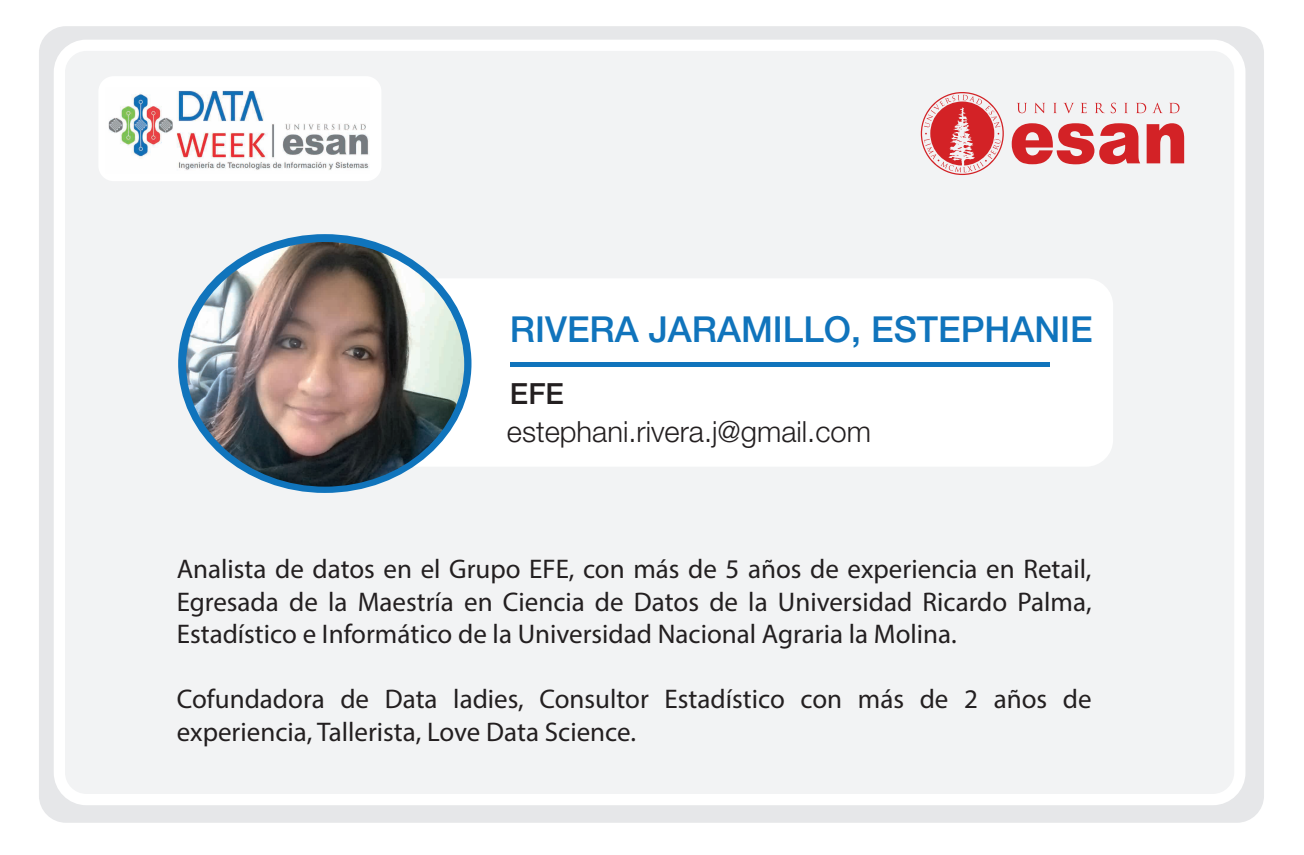
<style>
.page{position:relative;width:1304px;height:855px;background:#fff}
.page>*{position:absolute;margin:0;border:0;box-sizing:border-box;transform-origin:0 0}
.t1{font:500 35.77px "Helvetica Neue";color:#1074bc}
.t2{font:300 29.25px "Helvetica Neue";color:#231f20}
.t3{font:500 29.25px "Helvetica Neue";color:#231f20}
.t4{font:27px/32.4px "Myriad Pro";color:#231f20;text-align:justify}
</style>
<div class="page">
<div style="left:39px;top:26px;width:1225px;height:796px;background:#e6e7e9;border-radius:27px"></div>
<div style="left:59px;top:45px;width:1181px;height:754px;background:#f2f3f4;border-radius:27px"></div>
<div style="left:54px;top:40px;width:1191px;height:765px;border:11px solid #fff;border-radius:27px"></div>
<div style="left:357px;top:278px;width:756px;height:188px;background:#fff;border-radius:27px"></div>
<hr style="left:510px;top:362px;width:539px;height:4px;background:#1074bc">
<div style="left:98px;top:76px;width:283px;height:105px;background:#fff;border-radius:15px"></div>
<img style="left:108px;top:90px;width:262px;height:80px">
<svg style="left:1017px;top:103px;width:10px;height:10px"></svg>
<svg style="left:1034px;top:103px;width:11px;height:10px"></svg>
<svg style="left:1053px;top:103px;width:4px;height:10px"></svg>
<svg style="left:1063px;top:103px;width:11px;height:10px"></svg>
<svg style="left:1081px;top:103px;width:6px;height:10px"></svg>
<svg style="left:1095px;top:103px;width:10px;height:10px"></svg>
<svg style="left:1111px;top:103px;width:5px;height:10px"></svg>
<svg style="left:1124px;top:103px;width:4px;height:10px"></svg>
<svg style="left:1136px;top:103px;width:10px;height:10px"></svg>
<svg style="left:1152px;top:103px;width:10px;height:10px"></svg>
<svg style="left:1169px;top:103px;width:10px;height:10px"></svg>
<svg style="left:1012px;top:123px;width:172px;height:41px"></svg>
<svg style="left:921px;top:92px;width:83px;height:83px"></svg>
<div style="left:178px;top:234px;width:293px;height:259px;background:#1074bc;border-radius:50%"></div>
<img style="left:186px;top:242px;width:278px;height:244px">
<h1 class="t1" style="left:510px;top:308px;width:584px">RIVERA JARAMILLO, ESTEPHANIE</h1>
<p class="t3" style="left:510px;top:376px;width:56px">EFE</p>
<p class="t2" style="left:507px;top:413px;width:366px">estephani.rivera.j@gmail.com</p>
<p class="t4" style="left:177px;top:552px;width:916px">Analista de datos en el Grupo EFE, con más de 5 años de experiencia en Retail, Egresada de la Maestría en Ciencia de Datos de la Universidad Ricardo Palma, Estadístico e Informático de la Universidad Nacional Agraria la Molina.</p>
<p class="t4" style="left:177px;top:682px;width:916px">Cofundadora de Data ladies, Consultor Estadístico con más de 2 años de experiencia, Tallerista, Love Data Science.</p>
</div>
